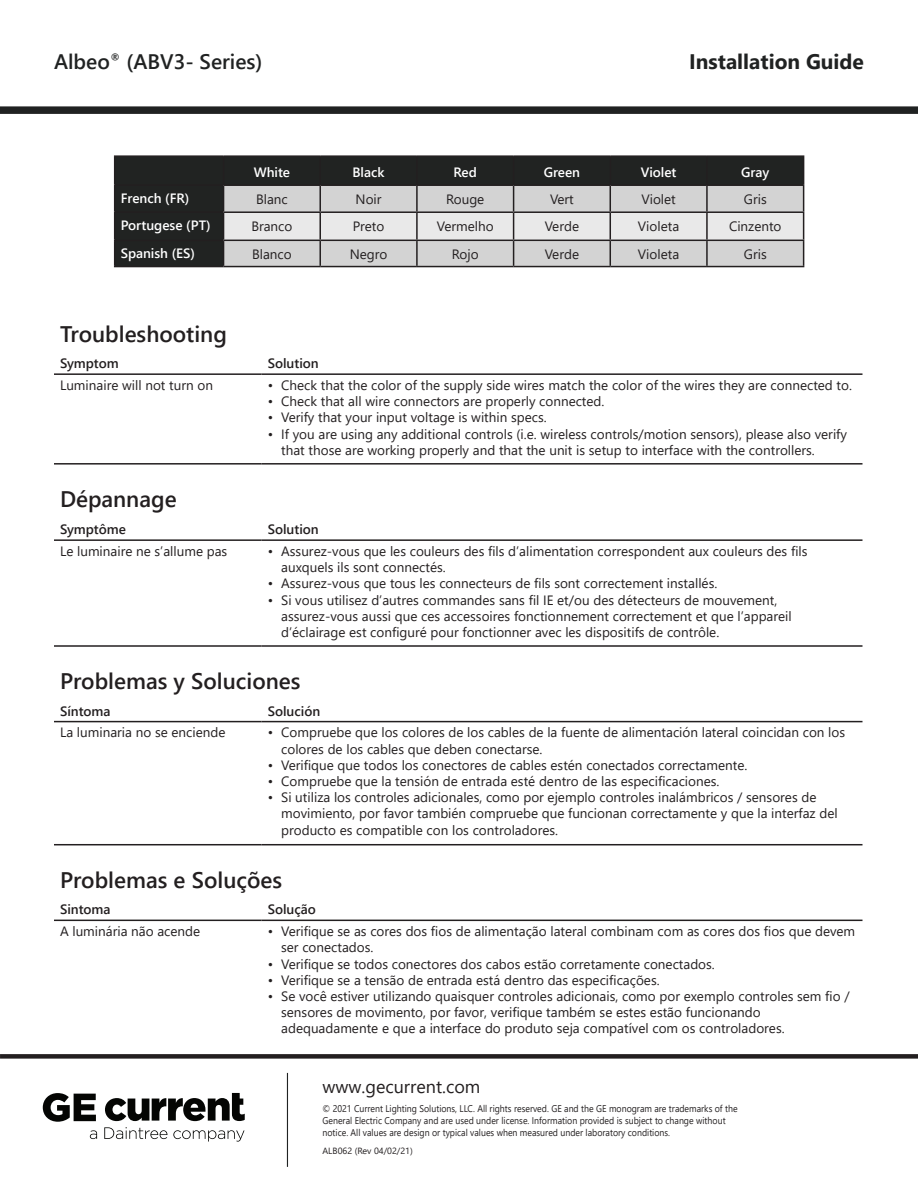
<style>
.page{position:relative;width:918px;height:1188px;background:#fff}
.page>*{position:absolute;margin:0;border:0;box-sizing:border-box;transform-origin:0 0}
.t1{font:600 22.5px "Segoe UI";color:#231f20}
.t2{font:600 21px "Segoe UI";color:#202222}
.t3{font:700 21px "Segoe UI";color:#202222}
.t4{font:18px "Segoe UI";color:#231f20}
.t5{font:13.5px/16.2px "Segoe UI";color:#231f20}
.t6{font:600 13.5px "Segoe UI";color:#fff}
.t7{font:600 13.5px "Segoe UI";color:#231f20}
.t8{font:9.75px/12px "Segoe UI";color:#231f20;scale:.9 1}
.t9{font:9px "Segoe UI";color:#231f20}
</style>
<div class="page">
<svg style="left:90px;top:1130px;width:7px;height:9px"></svg>
<svg style="left:104px;top:1127px;width:63px;height:12px"></svg>
<svg style="left:173px;top:1130px;width:72px;height:12px"></svg>
<svg style="left:43px;top:1093px;width:53px;height:29px"></svg>
<svg style="left:105px;top:1093px;width:140px;height:28px"></svg>
<div style="left:0;top:1054px;width:918px;height:5px;background:#231f20"></div>
<hr style="left:287px;top:1073px;width:1px;height:94px;background:#202222">
<div style="left:0;top:106px;width:918px;height:8px;background:#202222"></div>
<div style="left:115px;top:157px;width:108px;height:109px;background:#212322"></div>
<hr style="left:114px;top:155px;width:110px;height:2px;background:#231f20">
<hr style="left:224px;top:155px;width:96px;height:2px;background:#231f20">
<hr style="left:320px;top:155px;width:97px;height:2px;background:#231f20">
<hr style="left:417px;top:155px;width:97px;height:2px;background:#231f20">
<hr style="left:514px;top:155px;width:96px;height:2px;background:#231f20">
<hr style="left:610px;top:155px;width:97px;height:2px;background:#231f20">
<hr style="left:707px;top:155px;width:97px;height:2px;background:#231f20">
<hr style="left:114px;top:184px;width:110px;height:2px;background:#231f20">
<hr style="left:114px;top:211px;width:110px;height:2px;background:#231f20">
<hr style="left:114px;top:240px;width:110px;height:1px;background:#231f20">
<svg style="left:114px;top:157px;width:1px;height:109px"></svg>
<svg style="left:223px;top:157px;width:581px;height:109px;background:#a1a1a1"></svg>
<hr style="left:114px;top:266px;width:110px;height:1px;background:#231f20">
<hr style="left:224px;top:266px;width:96px;height:1px;background:#231f20">
<hr style="left:320px;top:266px;width:97px;height:1px;background:#231f20">
<hr style="left:417px;top:266px;width:97px;height:1px;background:#231f20">
<hr style="left:514px;top:266px;width:96px;height:1px;background:#231f20">
<hr style="left:610px;top:266px;width:97px;height:1px;background:#231f20">
<hr style="left:707px;top:266px;width:97px;height:1px;background:#231f20">
<hr style="left:54px;top:645px;width:208px;height:2px;background:#231f20">
<hr style="left:262px;top:645px;width:601px;height:2px;background:#231f20">
<hr style="left:54px;top:373px;width:208px;height:2px;background:#231f20">
<hr style="left:262px;top:373px;width:601px;height:2px;background:#231f20">
<hr style="left:54px;top:463px;width:208px;height:2px;background:#231f20">
<hr style="left:262px;top:463px;width:601px;height:2px;background:#231f20">
<hr style="left:54px;top:539px;width:208px;height:2px;background:#231f20">
<hr style="left:262px;top:539px;width:601px;height:2px;background:#231f20">
<hr style="left:54px;top:721px;width:208px;height:1px;background:#231f20">
<hr style="left:262px;top:721px;width:601px;height:1px;background:#231f20">
<hr style="left:54px;top:844px;width:208px;height:1px;background:#231f20">
<hr style="left:262px;top:844px;width:601px;height:1px;background:#231f20">
<hr style="left:54px;top:920px;width:208px;height:1px;background:#231f20">
<hr style="left:262px;top:920px;width:601px;height:1px;background:#231f20">
<p class="t2" style="left:54px;top:42px;width:210px">Albeo<sup>®</sup> (ABV3- Series)</p>
<p class="t3" style="left:689px;top:42px;width:176px">Installation Guide</p>
<p class="t6" style="left:254px;top:159px;width:38px">White</p>
<p class="t6" style="left:352px;top:159px;width:34px">Black</p>
<p class="t6" style="left:454px;top:159px;width:25px">Red</p>
<p class="t6" style="left:544px;top:159px;width:38px">Green</p>
<p class="t6" style="left:641px;top:159px;width:37px">Violet</p>
<p class="t6" style="left:741px;top:159px;width:30px">Gray</p>
<p class="t6" style="left:121px;top:185px;width:70px">French (FR)</p>
<p class="t5" style="left:256px;top:190px;width:33px">Blanc</p>
<p class="t5" style="left:356px;top:190px;width:27px">Noir</p>
<p class="t5" style="left:446px;top:190px;width:40px">Rouge</p>
<p class="t5" style="left:550px;top:190px;width:25px">Vert</p>
<p class="t5" style="left:641px;top:190px;width:36px">Violet</p>
<p class="t5" style="left:744px;top:190px;width:24px">Gris</p>
<p class="t6" style="left:121px;top:212px;width:91px">Portugese (PT)</p>
<p class="t5" style="left:251px;top:217px;width:43px">Branco</p>
<p class="t5" style="left:353px;top:217px;width:33px">Preto</p>
<p class="t5" style="left:437px;top:217px;width:58px">Vermelho</p>
<p class="t5" style="left:545px;top:217px;width:36px">Verde</p>
<p class="t5" style="left:638px;top:217px;width:43px">Violeta</p>
<p class="t5" style="left:729px;top:217px;width:54px">Cinzento</p>
<p class="t6" style="left:121px;top:240px;width:76px">Spanish (ES)</p>
<p class="t5" style="left:252px;top:245px;width:41px">Blanco</p>
<p class="t5" style="left:350px;top:245px;width:39px">Negro</p>
<p class="t5" style="left:452px;top:245px;width:28px">Rojo</p>
<p class="t5" style="left:545px;top:245px;width:36px">Verde</p>
<p class="t5" style="left:638px;top:245px;width:43px">Violeta</p>
<p class="t5" style="left:744px;top:245px;width:24px">Gris</p>
<p class="t1" style="left:60px;top:313px;width:168px">Troubleshooting</p>
<p class="t7" style="left:60px;top:351px;width:60px">Symptom</p>
<p class="t7" style="left:268px;top:351px;width:53px">Solution</p>
<p class="t5" style="left:60px;top:376px;width:155px">Luminaire will not turn on</p>
<p class="t5" style="left:268px;top:376px;width:586px">• Check that the color of the supply side wires match the color of the wires they are connected to.</p>
<p class="t5" style="left:268px;top:392px;width:338px">• Check that all wire connectors are properly connected.</p>
<p class="t5" style="left:268px;top:408px;width:281px">• Verify that your input voltage is within specs.</p>
<p class="t5" style="left:281px;top:425px;width:567px;text-indent:-14px">• If you are using any additional controls (i.e. wireless controls/motion sensors), please also verify that those are working properly and that the unit is setup to interface with the controllers.</p>
<p class="t1" style="left:60px;top:478px;width:118px">Dépannage</p>
<p class="t7" style="left:60px;top:517px;width:67px">Symptôme</p>
<p class="t7" style="left:268px;top:517px;width:53px">Solution</p>
<p class="t5" style="left:60px;top:542px;width:169px">Le luminaire ne s’allume pas</p>
<p class="t5" style="left:268px;top:542px;width:541px">• Assurez-vous que les couleurs des fils d’alimentation correspondent aux couleurs des fils</p>
<p class="t5" style="left:281px;top:558px;width:166px">auxquels ils sont connectés.</p>
<p class="t5" style="left:268px;top:574px;width:451px">• Assurez-vous que tous les connecteurs de fils sont correctement installés.</p>
<p class="t5" style="left:268px;top:591px;width:511px">• Si vous utilisez d’autres commandes sans fil IE et/ou des détecteurs de mouvement,</p>
<p class="t5" style="left:281px;top:607px;width:512px">assurez-vous aussi que ces accessoires fonctionnement correctement et que l’appareil d’éclairage est configuré pour fonctionner avec les dispositifs de contrôle.</p>
<p class="t1" style="left:60px;top:660px;width:242px">Problemas y Soluciones</p>
<p class="t7" style="left:60px;top:698px;width:52px">Síntoma</p>
<p class="t7" style="left:268px;top:698px;width:54px">Solución</p>
<p class="t5" style="left:60px;top:723px;width:167px">La luminaria no se enciende</p>
<p class="t5" style="left:281px;top:723px;width:566px;text-indent:-14px">• Compruebe que los colores de los cables de la fuente de alimentación lateral coincidan con los colores de los cables que deben conectarse.</p>
<p class="t5" style="left:268px;top:756px;width:481px">• Verifique que todos los conectores de cables estén conectados correctamente.</p>
<p class="t5" style="left:268px;top:772px;width:453px">• Compruebe que la tensión de entrada esté dentro de las especificaciones.</p>
<p class="t5" style="left:281px;top:788px;width:558px;text-indent:-14px">• Si utiliza los controles adicionales, como por ejemplo controles inalámbricos / sensores de movimiento, por favor también compruebe que funcionan correctamente y que la interfaz del producto es compatible con los controladores.</p>
<p class="t1" style="left:60px;top:859px;width:224px">Problemas e Soluções</p>
<p class="t7" style="left:60px;top:897px;width:52px">Sintoma</p>
<p class="t7" style="left:268px;top:897px;width:50px">Solução</p>
<p class="t5" style="left:60px;top:922px;width:142px">A luminária não acende</p>
<p class="t5" style="left:281px;top:922px;width:576px;text-indent:-14px">• Verifique se as cores dos fios de alimentação lateral combinam com as cores dos fios que devem ser conectados.</p>
<p class="t5" style="left:268px;top:954px;width:449px">• Verifique se todos conectores dos cabos estão corretamente conectados.</p>
<p class="t5" style="left:268px;top:971px;width:393px">• Verifique se a tensão de entrada está dentro das especificações.</p>
<p class="t5" style="left:281px;top:987px;width:570px;text-indent:-14px">• Se você estiver utilizando quaisquer controles adicionais, como por exemplo controles sem fio / sensores de movimento, por favor, verifique também se estes estão funcionando</p>
<p class="t5" style="left:281px;top:1019px;width:505px">adequadamente e que a interface do produto seja compatível com os controladores.</p>
<p class="t4" style="left:322px;top:1070px;width:159px">www.gecurrent.com</p>
<p class="t8" style="left:322px;top:1101px;width:463px">© 2021 Current Lighting Solutions, LLC. All rights reserved. GE and the GE monogram are trademarks of the<br>General Electric Company and are used under license. Information provided is subject to change without notice. All values are design or typical values when measured under laboratory conditions.</p>
<p class="t9" style="left:322px;top:1142px;width:92px">ALB062 (Rev 04/02/21)</p>
</div>
